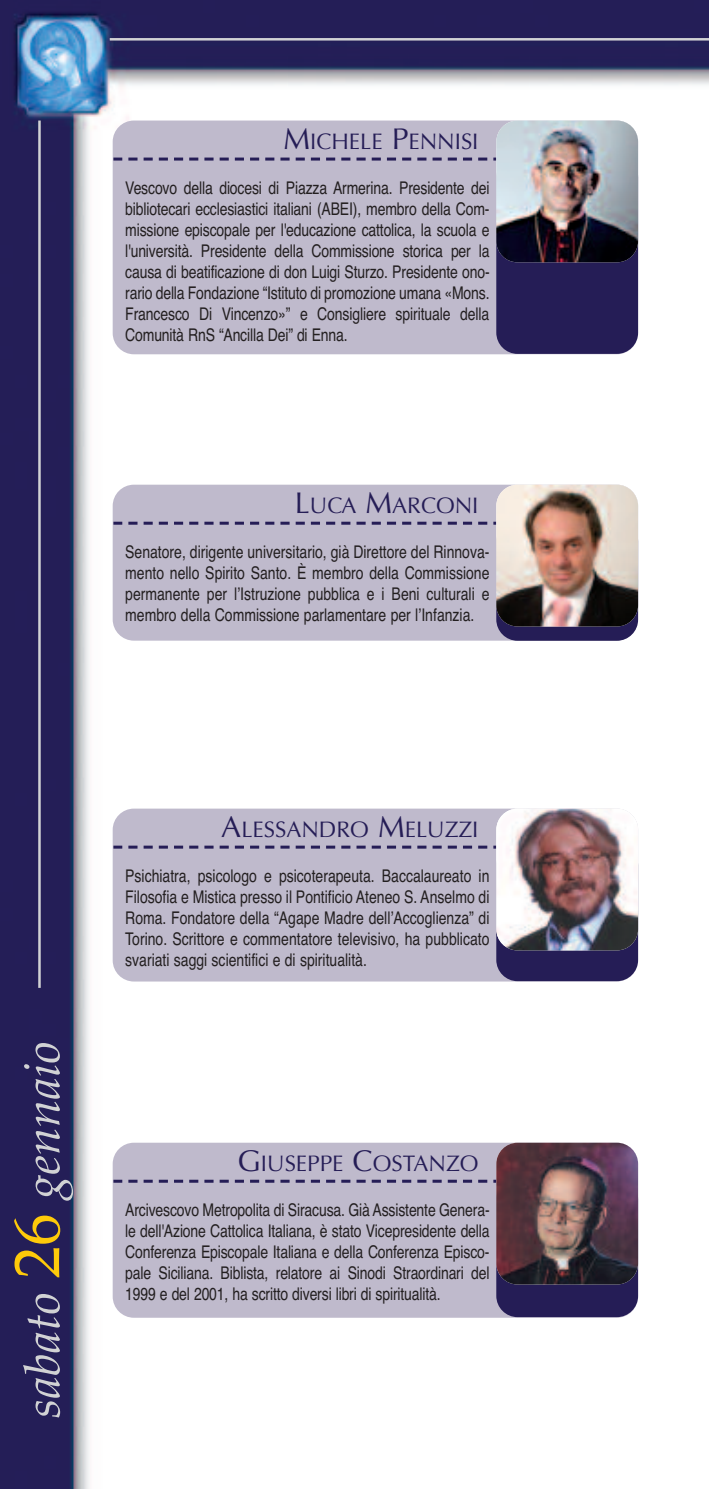
<style>
.page{position:relative;width:709px;height:1489px;background:#fff}
.page>*{position:absolute;margin:0;border:0;box-sizing:border-box;transform-origin:0 0}
.t1{font:italic 50px "Palatino";color:#d1d2d4}
.t2{font:22.5px "Optima";color:#251d56}
.t3{font:17.5px/21px "Helvetica";letter-spacing:-.005em;color:#231f20;text-align:justify;scale:.8 1}
.s1{font-size:30px}
.s2{font-style:normal;font-size:65px;color:#feca0a}
</style>
<div class="page">
<img style="left:0;top:0;width:709px;height:1488px">
<hr style="left:38px;top:120px;width:3px;height:867px;background:#d1d2d4">
<hr style="left:110px;top:38px;width:599px;height:3px;background:#d1d2d4">
<div style="left:113px;top:484px;width:525px;height:156px;background:#bfbacc;border-radius:21px"></div>
<svg style="left:113px;top:521px;width:383px;height:3px"></svg>
<div style="left:496px;top:520px;width:142px;height:120px;background:#251d56;border-radius:21px"></div>
<img style="left:496px;top:484px;width:142px;height:142px">
<div style="left:113px;top:808px;width:525px;height:173px;background:#bfbacc;border-radius:21px"></div>
<svg style="left:113px;top:845px;width:383px;height:3px"></svg>
<div style="left:496px;top:844px;width:142px;height:137px;background:#251d56;border-radius:21px"></div>
<img style="left:496px;top:808px;width:142px;height:142px">
<div style="left:113px;top:1142px;width:525px;height:175px;background:#bfbacc;border-radius:21px"></div>
<svg style="left:113px;top:1179px;width:383px;height:3px"></svg>
<div style="left:496px;top:1178px;width:142px;height:138px;background:#251d56;border-radius:21px"></div>
<img style="left:496px;top:1142px;width:142px;height:142px">
<div style="left:113px;top:120px;width:525px;height:234px;background:#bfbacc;border-radius:21px"></div>
<svg style="left:113px;top:157px;width:383px;height:3px"></svg>
<div style="left:496px;top:156px;width:142px;height:198px;background:#251d56;border-radius:21px"></div>
<img style="left:496px;top:120px;width:142px;height:142px">
<p class="t2" style="left:283px;top:128px;width:197px"><span class="s1">M</span>ICHELE <span class="s1">P</span>ENNISI</p>
<p class="t3" style="left:125px;top:177px;width:457px">Vescovo della diocesi di Piazza Armerina. Presidente dei bibliotecari ecclesiastici italiani (ABEI), membro della Com&shy;missione episcopale per l'educazione cattolica, la scuola e l'università. Presidente della Commissione storica per la causa di beatificazione di don Luigi Sturzo. Presidente ono&shy;rario della Fondazione “Istituto di promozione umana «Mons.<br>Francesco Di Vincenzo»” e Consigliere spirituale della Comunità RnS “Ancilla Dei” di Enna.</p>
<p class="t2" style="left:295px;top:492px;width:185px"><span class="s1">L</span>UCA <span class="s1">M</span>ARCONI</p>
<p class="t3" style="left:125px;top:541px;width:457px">Senatore, dirigente universitario, già Direttore del Rinnova&shy;mento nello Spirito Santo. È membro della Commissione permanente per l’Istruzione pubblica e i Beni culturali e membro della Commissione parlamentare per l’Infanzia.</p>
<h1 class="t1" style="left:13px;top:1417px;width:378px;rotate:-90deg">sabato <span class="s2">26</span> gennaio</h1>
<p class="t2" style="left:221px;top:816px;width:259px"><span class="s1">A</span>LESSANDRO <span class="s1">M</span>ELUZZI</p>
<p class="t3" style="left:125px;top:865px;width:457px">Psichiatra, psicologo e psicoterapeuta. Baccalaureato in Filosofia e Mistica presso il Pontificio Ateneo S. Anselmo di Roma. Fondatore della “Agape Madre dell’Accoglienza” di Torino. Scrittore e commentatore televisivo, ha pubblicato svariati saggi scientifici e di spiritualità.</p>
<p class="t2" style="left:237px;top:1150px;width:242px"><span class="s1">G</span>IUSEPPE <span class="s1">C</span>OSTANZO</p>
<p class="t3" style="left:125px;top:1199px;width:457px">Arcivescovo Metropolita di Siracusa. Già Assistente Genera&shy;le dell'Azione Cattolica Italiana, è stato Vicepresidente della Conferenza Episcopale Italiana e della Conferenza Episco&shy;pale Siciliana. Biblista, relatore ai Sinodi Straordinari del 1999 e del 2001, ha scritto diversi libri di spiritualità.</p>
</div>
